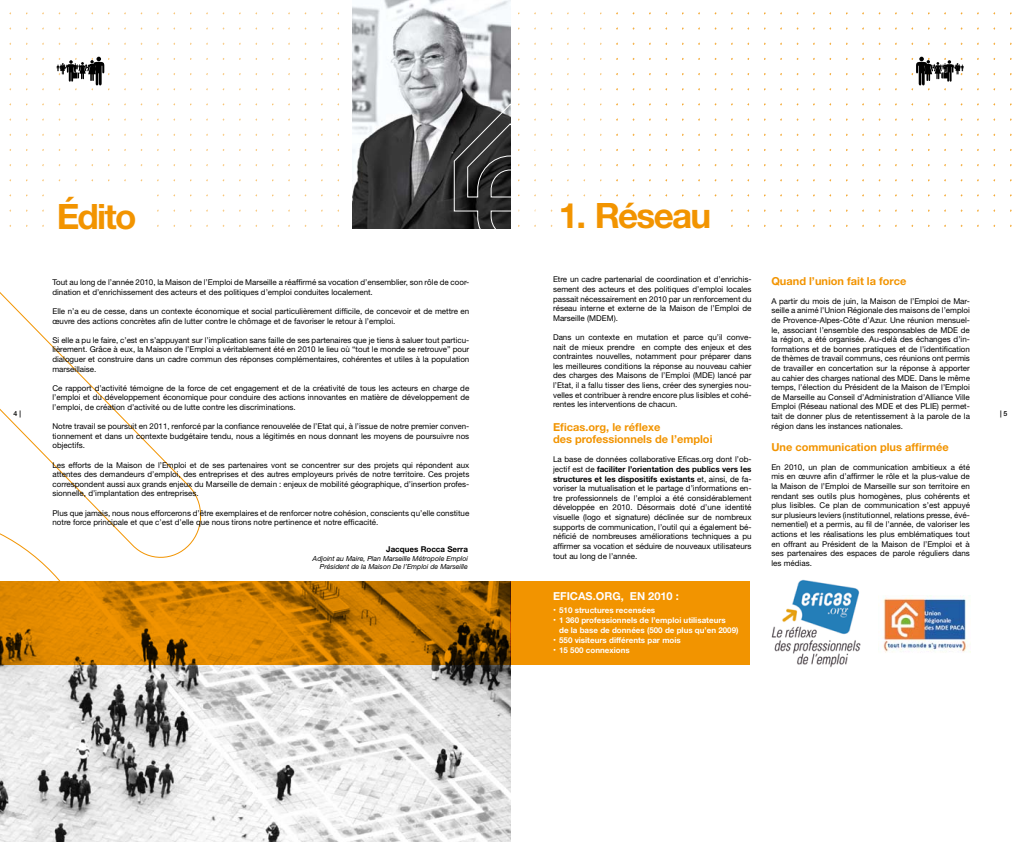
<style>
.page{position:relative;width:1021px;height:842px;background:#fff}
.page>*{position:absolute;margin:0;border:0;box-sizing:border-box;transform-origin:0 0}
.t1{font:700 35px "Helvetica Neue";letter-spacing:-.05em;color:#f29400}
.t2{font:700 11px/12px "Helvetica Neue";color:#f29400}
.t3{font:700 11px "Helvetica Neue";color:#fff}
.t4{font:8px/9.6px "Helvetica Neue";color:#000;text-align:justify}
.t5{font:700 8px "Helvetica Neue";color:#fff}
.t6{font:700 8px "Helvetica Neue";color:#000}
.t7{font:italic 7px/8.4px "Helvetica Neue";color:#000;text-align:right}
.t8{font:500 7px "Helvetica Neue";color:#000}
.s1{font-weight:700}
.s2{font-size:11px}
</style>
<div class="page">
<svg style="left:0;top:209px;width:205px;height:373px"></svg>
<svg style="left:57px;top:57px;width:52px;height:33px"></svg>
<img style="left:0;top:665px;width:510px;height:177px">
<svg style="left:0;top:582px;width:510px;height:83px;background:#c17500"></svg>
<div style="left:510px;top:581px;width:240px;height:84px;background:#f29400"></div>
<svg style="left:911px;top:57px;width:52px;height:33px"></svg>
<img style="left:353px;top:0;width:157px;height:228px">
<svg style="left:452px;top:103px;width:101px;height:126px"></svg>
<img style="left:771px;top:579px;width:90px;height:88px">
<img style="left:883px;top:595px;width:84px;height:58px">
<div style="left:51px;top:190px;width:102px;height:40px;background:#fff"></div>
<h1 class="t1" style="left:57px;top:195px;width:81px">Édito</h1>
<h1 class="t1" style="left:558px;top:194px;width:154px">1. Réseau</h1>
<h2 class="t2" style="left:771px;top:274px;width:136px">Quand l’union fait la force</h2>
<p class="t4" style="left:771px;top:296px;width:200px">A partir du mois de juin, la Maison de l’Emploi de Mar&shy;seille a animé l’Union Régionale des maisons de l’emploi de Provence-Alpes-Côte d’Azur. Une réunion mensuel&shy;le, associant l’ensemble des responsables de MDE de la région, a été organisée. Au-delà des échanges d’in&shy;formations et de bonnes pratiques et de l’identification de thèmes de travail communs, ces réunions ont permis de travailler en concertation sur la réponse à apporter au cahier des charges national des MDE. Dans le même temps, l’élection du Président de la Maison de l’Emploi de Marseille au Conseil d’Administration d’Alliance Ville Emploi (Réseau national des MDE et des PLIE) permet&shy;tait de donner plus de retentissement à la parole de la région dans les instances nationales.</p>
<h2 class="t2" style="left:771px;top:440px;width:179px">Une communication plus affirmée</h2>
<p class="t4" style="left:771px;top:462px;width:200px">En 2010, un plan de communication ambitieux a été mis en œuvre afin d’affirmer le rôle et la plus-value de la Maison de l’Emploi de Marseille sur son territoire en rendant ses outils plus homogènes, plus cohérents et plus lisibles. Ce plan de communication s’est appuyé sur plusieurs leviers (institutionnel, relations presse, évé&shy;nementiel) et a permis, au fil de l’année, de valoriser les actions et les réalisations les plus emblématiques tout en offrant au Président de la Maison de l’Emploi et à ses partenaires des espaces de parole réguliers dans les médias.</p>
<p class="t4" style="left:553px;top:275px;width:200px">Etre un cadre partenarial de coordination et d’enrichis&shy;sement des acteurs et des politiques d’emploi locales passait nécessairement en 2010 par un renforcement du réseau interne et externe de la Maison de l’Emploi de Marseille (MDEM).</p>
<p class="t4" style="left:553px;top:332px;width:200px">Dans un contexte en mutation et parce qu’il conve&shy;nait de mieux prendre en compte des enjeux et des contraintes nouvelles, notamment pour préparer dans les meilleures conditions la réponse au nouveau cahier des charges des Maisons de l’Emploi (MDE) lancé par l’Etat, il a fallu tisser des liens, créer des synergies nou&shy;velles et contribuer à rendre encore plus lisibles et cohé&shy;rentes les interventions de chacun.</p>
<h2 class="t2" style="left:553px;top:421px;width:161px">Eficas.org, le réflexe<br>des professionnels de l’emploi</h2>
<p class="t4" style="left:553px;top:455px;width:200px">La base de données collaborative Eficas.org dont l’ob&shy;jectif est de <span class="s1">faciliter l’orientation des publics vers les structures et les dispositifs existants</span> et, ainsi, de fa&shy;voriser la mutualisation et le partage d’informations en&shy;tre professionnels de l’emploi a été considérablement développée en 2010. Désormais doté d’une identité visuelle (logo et signature) déclinée sur de nombreux supports de communication, l’outil qui a également bé&shy;néficié de nombreuses améliorations techniques a pu affirmer sa vocation et séduire de nouveaux utilisateurs tout au long de l’année.</p>
<h2 class="t3" style="left:553px;top:590px;width:127px">Eficas.org, en 2010 :</h2>
<p class="t5" style="left:553px;top:605px;width:104px"><span class="s2">·</span> 510 structures recensées</p>
<p class="t5" style="left:553px;top:615px;width:174px"><span class="s2">·</span> 1 360 professionnels de l’emploi utilisateurs</p>
<p class="t5" style="left:559px;top:625px;width:181px">de la base de données (500 de plus qu’en 2009)</p>
<p class="t5" style="left:553px;top:635px;width:129px"><span class="s2">·</span> 550 visiteurs différents par mois</p>
<p class="t5" style="left:553px;top:645px;width:78px"><span class="s2">·</span> 15 500 connexions</p>
<p class="t4" style="left:52px;top:277px;width:418px">Tout au long de l’année 2010, la Maison de l’Emploi de Marseille a réaffirmé sa vocation d’ensemblier, son rôle de coor&shy;dination et d’enrichissement des acteurs et des politiques d’emploi conduites localement.</p>
<p class="t4" style="left:52px;top:306px;width:418px">Elle n’a eu de cesse, dans un contexte économique et social particulièrement difficile, de concevoir et de mettre en œuvre des actions concrètes afin de lutter contre le chômage et de favoriser le retour à l’emploi.</p>
<p class="t4" style="left:52px;top:335px;width:418px">Si elle a pu le faire, c’est en s’appuyant sur l’implication sans faille de ses partenaires que je tiens à saluer tout particu&shy;lièrement. Grâce à eux, la Maison de l’Emploi a véritablement été en 2010 le lieu où “tout le monde se retrouve” pour dialoguer et construire dans un cadre commun des réponses complémentaires, cohérentes et utiles à la population marseillaise.</p>
<p class="t4" style="left:52px;top:383px;width:418px">Ce rapport d’activité témoigne de la force de cet engagement et de la créativité de tous les acteurs en charge de l’emploi et du développement économique pour conduire des actions innovantes en matière de développement de l’emploi, de création d’activité ou de lutte contre les discriminations.</p>
<p class="t4" style="left:52px;top:421px;width:418px">Notre travail se poursuit en 2011, renforcé par la confiance renouvelée de l’Etat qui, à l’issue de notre premier conven&shy;tionnement et dans un contexte budgétaire tendu, nous a légitimés en nous donnant les moyens de poursuivre nos objectifs.</p>
<p class="t4" style="left:52px;top:460px;width:418px">Les efforts de la Maison de l’Emploi et de ses partenaires vont se concentrer sur des projets qui répondent aux attentes des demandeurs d’emploi, des entreprises et des autres employeurs privés de notre territoire. Ces projets correspondent aussi aux grands enjeux du Marseille de demain : enjeux de mobilité géographique, d’insertion profes&shy;sionnelle, d’implantation des entreprises.</p>
<p class="t4" style="left:52px;top:508px;width:418px">Plus que jamais, nous nous efforcerons d’être exemplaires et de renforcer notre cohésion, conscients qu’elle constitue notre force principale et que c’est d’elle que nous tirons notre pertinence et notre efficacité.</p>
<p class="t8" style="left:14px;top:409px;width:9px">4 |</p>
<p class="t8" style="left:1000px;top:409px;width:9px">| 5</p>
<p class="t6" style="left:386px;top:545px;width:83px">Jacques Rocca Serra</p>
<p class="t7" style="left:313px;top:554px;width:157px">Adjoint au Maire, Plan Marseille Métropole Emploi<br>Président de la Maison De l’Emploi de Marseille</p>
</div>
